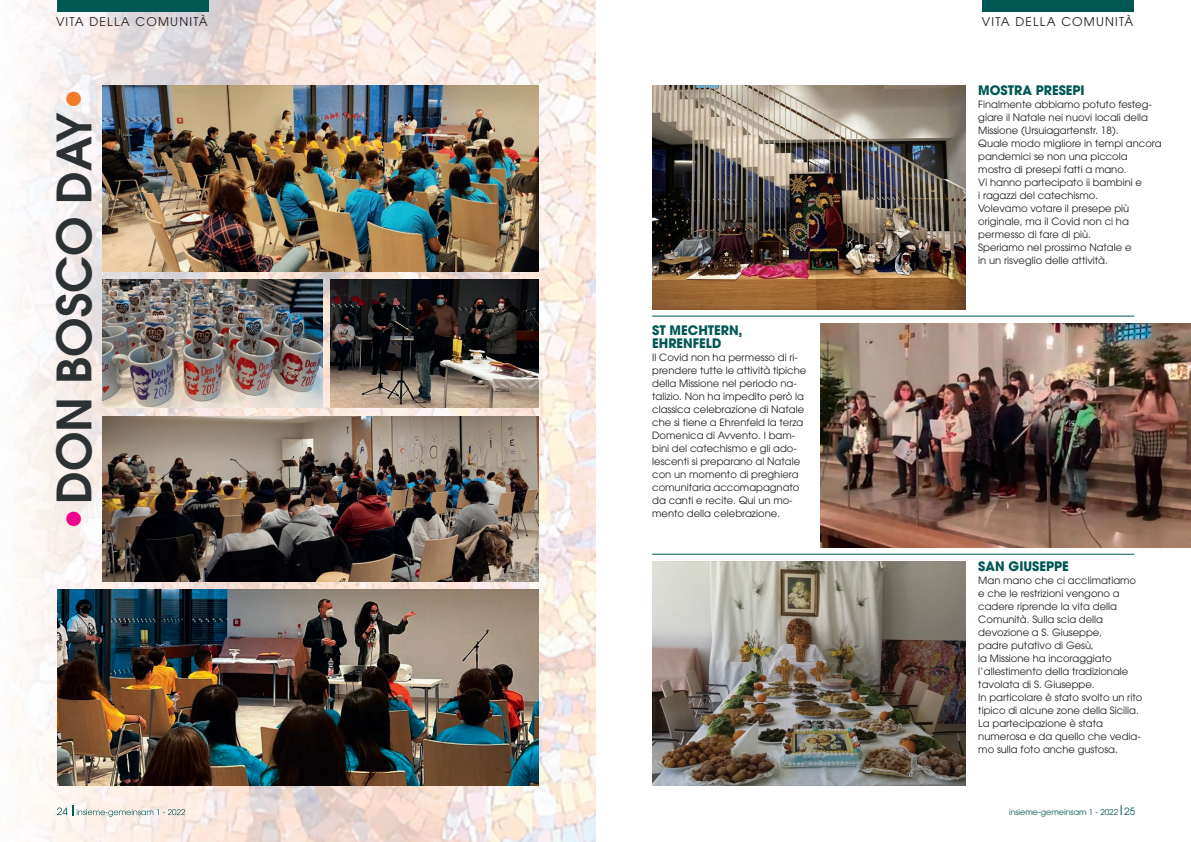
<style>
.page{position:relative;width:1191px;height:842px;background:#fff}
.page>*{position:absolute;margin:0;border:0;box-sizing:border-box;transform-origin:0 0}
.t1{font:600 47px "ITC Avant Garde Std";color:#2c3133}
.t2{font:700 13px/13px "ITC Avant Garde Std";color:#005753}
.t3{font:12px "ITC Avant Garde Std";letter-spacing:.1em;color:#231f20}
.t4{font:10px/13px "ITC Avant Garde Std";color:#231f20}
.t5{font:8px "ITC Avant Garde Std";color:#005753}
.s1{color:#ed028c}
.s2{color:#f27c2e}
.s3{font-size:10px}
</style>
<div class="page">
<img style="left:10px;top:0;width:585px;height:842px">
<svg style="left:57px;top:805px;width:17px;height:11px"></svg>
<img style="left:77px;top:809px;width:108px;height:8px">
<img style="left:330px;top:279px;width:209px;height:128px">
<img style="left:102px;top:416px;width:437px;height:165px">
<img style="left:102px;top:279px;width:221px;height:128px">
<img style="left:102px;top:85px;width:437px;height:186px">
<div style="left:57px;top:0;width:151px;height:11px;background:#005753"></div>
<div style="left:982px;top:0;width:152px;height:11px;background:#005753"></div>
<img style="left:652px;top:85px;width:313px;height:224px">
<img style="left:821px;top:323px;width:370px;height:224px">
<img style="left:652px;top:561px;width:313px;height:224px">
<hr style="left:652px;top:316px;width:482px;height:1px;background:#005753">
<hr style="left:652px;top:554px;width:482px;height:1px;background:#005753">
<img style="left:57px;top:590px;width:482px;height:195px">
<p class="t3" style="left:56px;top:14px;width:153px">VITA DELLA COMUNITÀ</p>
<p class="t3" style="left:981px;top:14px;width:153px">VITA DELLA COMUNITÀ</p>
<h1 class="t1" style="left:44px;top:533px;width:449px;rotate:-90deg"><span class="s1">•</span>DON BOSCO DAY<span class="s2">•</span></h1>
<h2 class="t2" style="left:652px;top:324px;width:92px">ST MEChTERN,<br>EHRENFELD</h2>
<p class="t4" style="left:652px;top:351px;width:156px">Il Covid non ha permesso di ri&shy;prendere tutte le attività tipiche della Missione nel periodo na&shy;talizio. Non ha impedito però la classica celebrazione di Natale che si tiene a Ehrenfeld la terza<br>Domenica di Avvento. I bam&shy;bini del catechismo e gli ado&shy;lescenti si preparano al Natale con un momento di preghiera comunitaria accomapagnato da canti e recite. Qui un mo&shy;mento della celebrazione.</p>
<h2 class="t2" style="left:978px;top:83px;width:108px">MOSTRA PRESEPI</h2>
<p class="t4" style="left:978px;top:97px;width:185px">Finalmente abbiamo potuto festeg&shy;giare il Natale nei nuovi locali della<br>Missione (Ursuiagartenstr. 18).<br>Quale modo migliore in tempi ancora pandemici se non una piccola mostra di presepi fatti a mano.<br>Vi hanno partecipato ii bambini e<br>i ragazzi del catechismo.<br>Volevamo votare il presepe più originale, ma il Covid non ci ha permesso di fare di più.<br>Speriamo nel prossimo Natale e<br>in un risveglio delle attività.</p>
<h2 class="t2" style="left:978px;top:559px;width:92px">SAN GIuSEPPE</h2>
<p class="t4" style="left:978px;top:574px;width:165px">Man mano che ci acclimatiamo e che le restrizioni vengono a cadere riprende la vita della<br>Comunità. Sulla scia della devozione a S. Giuseppe,<br>padre putativo di Gesù,<br>la Missione ha incoraggiato l‘allestimento della tradizionale tavolata di S. Giuseppe.<br>In particolare è stato svolto un rito tipico di alcune zone della Sicilia.<br>La partecipazione è stata numerosa e da quello che vedia&shy;mo sulla foto anche gustosa.</p>
<p class="t5" style="left:1009px;top:807px;width:128px">insieme-gemeinsam 1 - 2022 <span class="s3">25</span></p>
</div>
